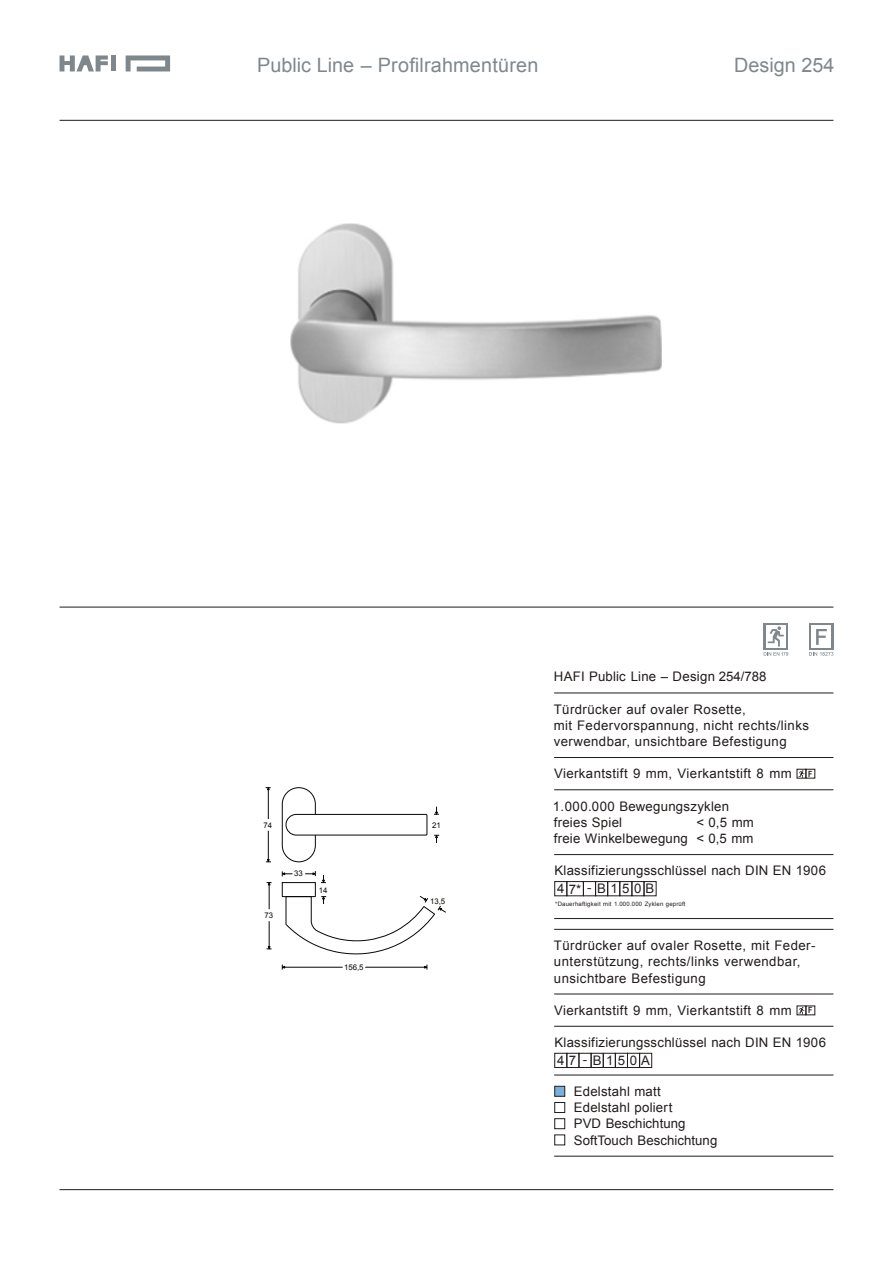
<style>
.page{position:relative;width:893px;height:1263px;background:#fff}
.page>*{position:absolute;margin:0;border:0;box-sizing:border-box;transform-origin:0 0}
.t1{font:19.8px "Arial";color:#7f878d}
.t2{font:13.2px/16.2px "Arial";letter-spacing:.03em;color:#211c1b}
.t3{font:13.2px/16.2px "Arial";letter-spacing:.005em;color:#211c1b}
.t4{font:13.2px "Arial";letter-spacing:.01em;color:#211c1b}
.t5{font:13.2px "Arial";letter-spacing:.33em;color:#231f20}
.t6{font:700 8.55px "Arial Narrow";color:#211c1b}
.t7{font:7.8px "Arial";color:#080704}
.t8{font:6px "Arial";letter-spacing:.03em;color:#211c1b}
</style>
<div class="page">
<img style="left:291px;top:223px;width:370px;height:200px">
<hr style="left:554px;top:693px;width:279px;height:1px;background:#211c1b">
<hr style="left:554px;top:757px;width:279px;height:1px;background:#211c1b">
<hr style="left:554px;top:789px;width:279px;height:1px;background:#211c1b">
<hr style="left:554px;top:994px;width:279px;height:1px;background:#211c1b">
<hr style="left:554px;top:1026px;width:279px;height:1px;background:#211c1b">
<hr style="left:554px;top:854px;width:279px;height:1px;background:#211c1b">
<hr style="left:554px;top:918px;width:279px;height:1px;background:#211c1b">
<hr style="left:554px;top:929px;width:279px;height:1px;background:#211c1b">
<div style="left:555px;top:881px;width:12px;height:15px;border:1px solid #211c1b"></div>
<div style="left:567px;top:881px;width:16px;height:15px;border:1px solid #211c1b"></div>
<div style="left:620px;top:881px;width:12px;height:15px;border:1px solid #211c1b"></div>
<div style="left:632px;top:881px;width:12px;height:15px;border:1px solid #211c1b"></div>
<div style="left:644px;top:881px;width:12px;height:15px;border:1px solid #211c1b"></div>
<div style="left:583px;top:881px;width:13px;height:15px;border:1px solid #211c1b"></div>
<div style="left:595px;top:881px;width:13px;height:15px;border:1px solid #211c1b"></div>
<div style="left:607px;top:881px;width:13px;height:15px;border:1px solid #211c1b"></div>
<div style="left:555px;top:1086px;width:10px;height:10px;background:#7bafde;border:1px solid #211c1b"></div>
<div style="left:555px;top:1102px;width:10px;height:11px;background:#fff;border:1px solid #211c1b"></div>
<div style="left:555px;top:1118px;width:10px;height:11px;border:1px solid #211c1b"></div>
<div style="left:555px;top:1135px;width:10px;height:10px;background:#fff;border:1px solid #211c1b"></div>
<hr style="left:554px;top:1075px;width:279px;height:1px;background:#211c1b">
<hr style="left:554px;top:1156px;width:279px;height:1px;background:#211c1b">
<div style="left:555px;top:1053px;width:12px;height:15px;border:1px solid #211c1b"></div>
<div style="left:567px;top:1053px;width:12px;height:15px;border:1px solid #211c1b"></div>
<div style="left:603px;top:1053px;width:12px;height:15px;border:1px solid #211c1b"></div>
<div style="left:615px;top:1053px;width:13px;height:15px;border:1px solid #211c1b"></div>
<div style="left:627px;top:1053px;width:13px;height:15px;border:1px solid #211c1b"></div>
<div style="left:639px;top:1053px;width:13px;height:15px;border:1px solid #211c1b"></div>
<div style="left:579px;top:1053px;width:12px;height:15px;border:1px solid #211c1b"></div>
<div style="left:591px;top:1053px;width:12px;height:15px;border:1px solid #211c1b"></div>
<hr style="left:60px;top:120px;width:773px;height:1px;background:#211c1b">
<hr style="left:60px;top:1189px;width:773px;height:1px;background:#211c1b">
<hr style="left:60px;top:607px;width:773px;height:1px;background:#211c1b">
<svg style="left:60px;top:55px;width:48px;height:16px"></svg>
<svg style="left:126px;top:55px;width:44px;height:16px"></svg>
<div style="left:111px;top:55px;width:5px;height:16px;background:#7f878d"></div>
<div style="left:809px;top:623px;width:24px;height:27px;background:#7f878d"></div>
<div style="left:811px;top:625px;width:20px;height:23px;background:#fff"></div>
<svg style="left:816px;top:629px;width:11px;height:16px"></svg>
<svg style="left:809px;top:652px;width:24px;height:4px"></svg>
<div style="left:282px;top:787px;width:34px;height:75px;border:1px solid #080704;border-radius:17px"></div>
<svg style="left:285px;top:814px;width:142px;height:21px"></svg>
<svg style="left:267px;top:921px;width:5px;height:29px"></svg>
<svg style="left:267px;top:882px;width:5px;height:27px"></svg>
<hr style="left:284px;top:967px;width:59px;height:1px;background:#080704">
<hr style="left:365px;top:967px;width:60px;height:1px;background:#080704">
<svg style="left:424px;top:964px;width:4px;height:5px"></svg>
<svg style="left:434px;top:834px;width:5px;height:9px"></svg>
<svg style="left:434px;top:807px;width:5px;height:8px"></svg>
<svg style="left:266px;top:831px;width:5px;height:31px"></svg>
<hr style="left:268px;top:789px;width:1px;height:30px;background:#080704">
<svg style="left:266px;top:787px;width:5px;height:3px"></svg>
<svg style="left:282px;top:871px;width:164px;height:83px"></svg>
<div style="left:797px;top:769px;width:9px;height:9px;border:1px solid #211c1b"></div>
<svg style="left:798px;top:770px;width:6px;height:8px"></svg>
<div style="left:797px;top:1006px;width:9px;height:9px;border:1px solid #211c1b"></div>
<svg style="left:798px;top:1007px;width:6px;height:7px"></svg>
<div style="left:764px;top:623px;width:24px;height:27px;background:#7e888d"></div>
<div style="left:766px;top:625px;width:20px;height:23px;background:#fff"></div>
<svg style="left:768px;top:626px;width:16px;height:20px"></svg>
<svg style="left:764px;top:652px;width:24px;height:4px"></svg>
<h1 class="t1" style="left:257px;top:57px;width:283px">Public Line – Profilrahmentüren</h1>
<h1 class="t1" style="left:734px;top:57px;width:102px">Design 254</h1>
<p class="t4" style="left:554px;top:672px;width:214px">HAFI Public Line – Design 254/788</p>
<p class="t2" style="left:554px;top:702px;width:257px">Türdrücker auf ovaler Rosette,<br>mit Federvorspannung, nicht rechts/links verwendbar, unsichtbare Befestigung</p>
<p class="t7" style="left:263px;top:822px;width:10px">74</p>
<p class="t7" style="left:432px;top:822px;width:10px">21</p>
<p class="t7" style="left:264px;top:913px;width:10px">73</p>
<p class="t7" style="left:294px;top:871px;width:10px">33</p>
<p class="t7" style="left:319px;top:887px;width:10px">14</p>
<p class="t7" style="left:344px;top:964px;width:21px">156,5</p>
<p class="t7" style="left:430px;top:898px;width:17px">13,5</p>
<p class="t2" style="left:554px;top:767px;width:239px">Vierkantstift 9 mm, Vierkantstift 8 mm</p>
<p class="t2" style="left:553px;top:799px;width:178px">1.000.000 Bewegungszyklen</p>
<p class="t2" style="left:554px;top:815px;width:70px">freies Spiel</p>
<p class="t2" style="left:554px;top:815px;width:202px;text-align:right">&lt; 0,5 mm<br>freie Winkelbewegung &lt; 0,5 mm</p>
<p class="t6" style="left:808px;top:770px;width:6px">F</p>
<p class="t2" style="left:554px;top:864px;width:273px">Klassifizierungsschlüssel nach DIN EN 1906</p>
<p class="t8" style="left:555px;top:902px;width:132px">*Dauerhaftigkeit mit 1.000.000 Zyklen geprüft</p>
<p class="t5" style="left:557px;top:884px;width:99px">47* -B150B</p>
<p class="t2" style="left:554px;top:939px;width:263px">Türdrücker auf ovaler Rosette, mit Feder&shy;unterstützung, rechts/links verwendbar, unsichtbare Befestigung</p>
<p class="t2" style="left:554px;top:1003px;width:239px">Vierkantstift 9 mm, Vierkantstift 8 mm</p>
<p class="t6" style="left:808px;top:1007px;width:6px">F</p>
<p class="t2" style="left:554px;top:1035px;width:273px">Klassifizierungsschlüssel nach DIN EN 1906</p>
<p class="t5" style="left:557px;top:1055px;width:94px">47 -B150A</p>
<p class="t3" style="left:574px;top:1084px;width:145px">Edelstahl matt<br>Edelstahl poliert<br>PVD Beschichtung<br>SoftTouch Beschichtung</p>
</div>
